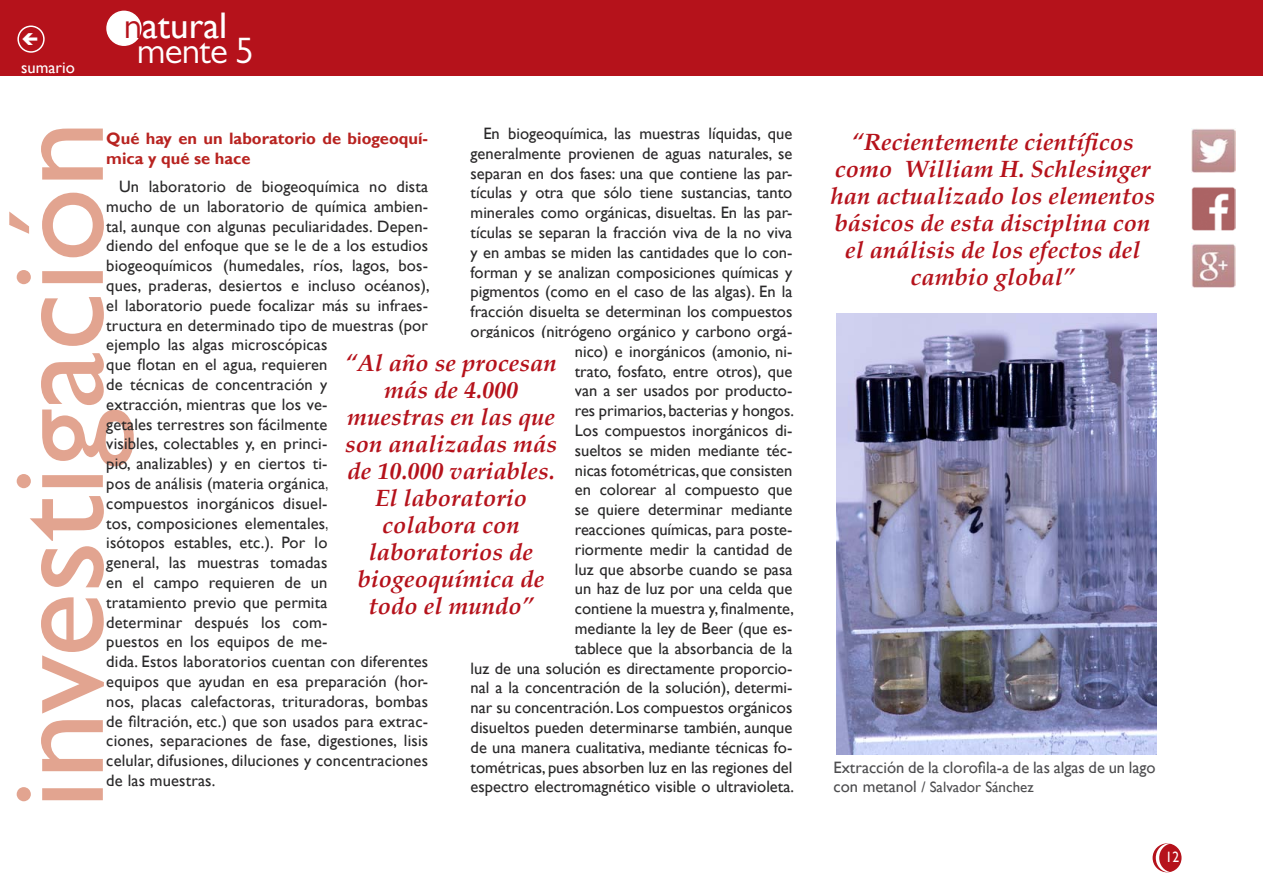
<style>
.page{position:relative;width:1263px;height:893px;background:#fff}
.page>*{position:absolute;margin:0;border:0;box-sizing:border-box;transform-origin:0 0}
.t1{font:135px "Gill Sans";color:#e2a490}
.t2{font:37.05px "Gill Sans";color:#fff}
.t3{font:37.05px "Gill Sans MT Pro";letter-spacing:-.02em;color:#fff}
.t4{font:italic 700 24px/27px "Palatino";color:#b5121b;text-align:center}
.t5{font:16.5px/19.8px "Gill Sans";color:#292829;text-align:right}
.t6{font:700 16.5px/19.8px "Gill Sans";color:#b82320}
.t7{font:16.5px "Gill Sans";color:#4d4d4f}
.t8{font:16.5px "Gill Sans";color:#fff}
.t9{font:15px "Gill Sans";color:#4d4d4f}
.t10{font:15px "Gill Sans";color:#fff;scale:.9 1}
.s1{font-family:"Gill Sans MT Pro";color:#b5121b}
.s2{font-size:16.5px}
</style>
<div class="page">
<div style="left:1153px;top:844px;width:28px;height:28px;background:#b5121b;border-radius:50%"></div>
<div style="left:1152px;top:843px;width:29px;height:29px;border:2px solid #b5121b;border-radius:50%"></div>
<div style="left:0;top:0;width:1263px;height:76px;background:#b5121b"></div>
<div style="left:107px;top:11px;width:34px;height:34px;background:#fff;border-radius:50%"></div>
<div style="left:106px;top:11px;width:36px;height:35px;border:2px solid #fff;border-radius:50%"></div>
<svg style="left:1156px;top:843px;width:15px;height:29px"></svg>
<div style="left:17px;top:26px;width:28px;height:27px;border:2px solid #fff;border-radius:50%"></div>
<img style="left:1191px;top:187px;width:44px;height:43px">
<img style="left:1191px;top:129px;width:44px;height:44px">
<img style="left:1191px;top:244px;width:44px;height:44px">
<img style="left:836px;top:313px;width:321px;height:442px">
<p class="t8" style="left:21px;top:58px;width:55px">sumario</p>
<h2 class="t2" style="left:124px;top:4px;width:105px"><span class="s1">n</span>atural</h2>
<h2 class="t3" style="left:137px;top:28px;width:119px">mente 5</h2>
<p class="t5" style="left:471px;top:124px;width:325px">En biogeoquímica, las muestras líquidas, que generalmente provienen de aguas naturales, se separan en dos fases: una que contiene las par&shy;tículas y otra que sólo tiene sustancias, tanto minerales como orgánicas, disueltas. En las par&shy;tículas se separan la fracción viva de la no viva y en ambas se miden las cantidades que lo con&shy;forman y se analizan composiciones químicas y pigmentos (como en el caso de las algas). En la fracción disuelta se determinan los compuestos orgánicos (nitrógeno orgánico y carbono orgá&shy;nico) e inorgánicos (amonio, ni-<br>trato, fosfato, entre otros), que<br>van a ser usados por producto-<br>res primarios, bacterias y hongos.<br>Los compuestos inorgánicos di-<br>sueltos se miden mediante téc-<br>nicas fotométricas, que consisten<br>en colorear al compuesto que<br>se quiere determinar mediante<br>reacciones químicas, para poste-<br>riormente medir la cantidad de<br>luz que absorbe cuando se pasa<br>un haz de luz por una celda que<br>contiene la muestra y, finalmente,<br>mediante la ley de Beer (que es-<br>tablece que la absorbancia de la<br>luz de una solución es directamente proporcio&shy;nal a la concentración de la solución), determi&shy;nar su concentración. Los compuestos orgánicos disueltos pueden determinarse también, aunque de una manera cualitativa, mediante técnicas fo&shy;tométricas, pues absorben luz en las regiones del espectro electromagnético visible o ultravioleta.</p>
<h3 class="t4" style="left:830px;top:129px;width:326px">“Recientemente científicos como William H. Schlesinger han actualizado los elementos básicos de esta disciplina con el análisis de los efectos del cambio global”</h3>
<h1 class="t1" style="left:-21px;top:809px;width:690px;rotate:-90deg">investigación</h1>
<p class="t6" style="left:106px;top:129px;width:323px">Qué hay en un laboratorio de biogeoquí&shy;mica y qué se hace</p>
<p class="t5" style="left:106px;top:177px;width:325px;text-align:left;text-indent:13px">Un laboratorio de biogeoquímica no dista mucho de un laboratorio de química ambien&shy;tal, aunque con algunas peculiaridades. Depen&shy;diendo del enfoque que se le de a los estudios biogeoquímicos (humedales, ríos, lagos, bos&shy;ques, praderas, desiertos e incluso océanos), el laboratorio puede focalizar más su infraes&shy;tructura en determinado tipo de muestras (por ejemplo las algas microscópicas<br>que flotan en el agua, requieren<br>de técnicas de concentración y<br>extracción, mientras que los ve-<br>getales terrestres son fácilmente<br>visibles, colectables y, en princi-<br>pio, analizables) y en ciertos ti-<br>pos de análisis (materia orgánica,<br>compuestos inorgánicos disuel-<br>tos, composiciones elementales,<br>isótopos estables, etc.). Por lo<br>general, las muestras tomadas<br>en el campo requieren de un<br>tratamiento previo que permita<br>determinar después los com-<br>puestos en los equipos de me-<br>dida. Estos laboratorios cuentan con diferentes equipos que ayudan en esa preparación (hor&shy;nos, placas calefactoras, trituradoras, bombas de filtración, etc.) que son usados para extrac&shy;ciones, separaciones de fase, digestiones, lisis celular, difusiones, diluciones y concentraciones de las muestras.</p>
<h3 class="t4" style="left:345px;top:349px;width:214px">“Al año se procesan más de 4.000 muestras en las que son analizadas más de 10.000 variables.<br>El laboratorio colabora con laboratorios de biogeoquímica de todo el mundo”</h3>
<p class="t7" style="left:833px;top:757px;width:324px">Extracción de la clorofila-a de las algas de un lago</p>
<p class="t9" style="left:833px;top:779px;width:202px"><span class="s2">con metanol</span> / Salvador Sánchez</p>
<p class="t10" style="left:1165px;top:849px;width:16px">12</p>
</div>
